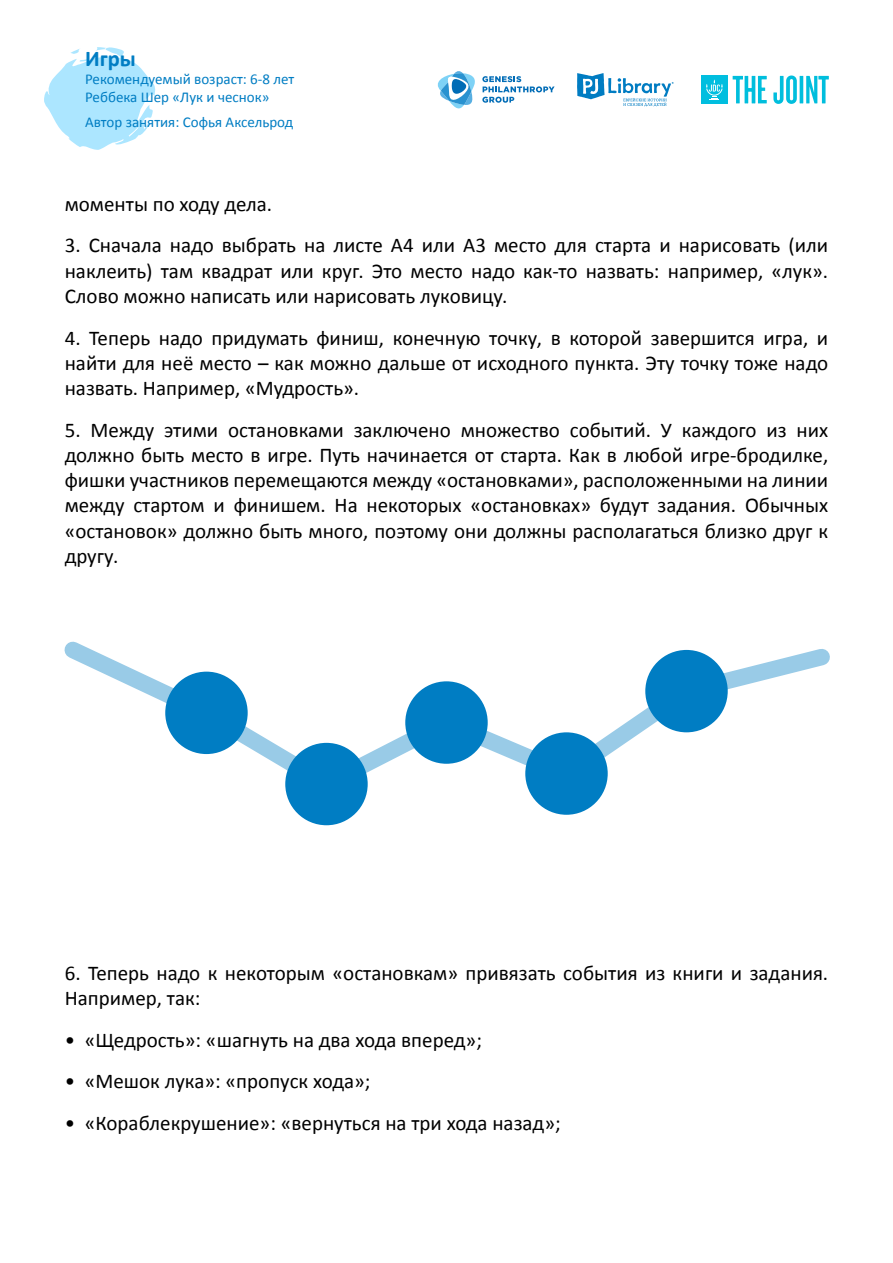
<style>
.page{position:relative;width:893px;height:1263px;background:#fff}
.page>*{position:absolute;margin:0;border:0;box-sizing:border-box;transform-origin:0 0}
.t1{font:700 22.5px "Calibri";color:#007dc3}
.t2{font:21px/25.2px "Calibri";color:#000;text-align:justify}
.t3{font:15px/18px "Calibri";color:#007dc3}
</style>
<div class="page">
<svg style="left:64px;top:641px;width:766px;height:162px"></svg>
<svg style="left:44px;top:47px;width:112px;height:103px"></svg>
<svg style="left:437px;top:71px;width:118px;height:38px"></svg>
<svg style="left:577px;top:73px;width:97px;height:33px"></svg>
<div style="left:701px;top:76px;width:27px;height:28px;background:#00bedf"></div>
<svg style="left:706px;top:80px;width:17px;height:20px"></svg>
<svg style="left:733px;top:76px;width:34px;height:27px"></svg>
<svg style="left:773px;top:75px;width:56px;height:29px"></svg>
<div style="left:165px;top:672px;width:83px;height:82px;background:#007dc3;border-radius:50%"></div>
<div style="left:285px;top:743px;width:83px;height:82px;background:#007dc3;border-radius:50%"></div>
<div style="left:405px;top:681px;width:83px;height:83px;background:#007dc3;border-radius:50%"></div>
<div style="left:525px;top:732px;width:83px;height:83px;background:#007dc3;border-radius:50%"></div>
<div style="left:645px;top:650px;width:83px;height:82px;background:#007dc3;border-radius:50%"></div>
<p class="t1" style="left:85px;top:44px;width:52px">Игры</p>
<p class="t3" style="left:85px;top:70px;width:211px">Рекомендуемый возраст: 6-8 лет<br>Реббека Шер «Лук и чеснок»</p>
<p class="t3" style="left:85px;top:113px;width:210px">Автор занятия: Софья Аксельрод</p>
<p class="t2" style="left:65px;top:191px;width:209px">моменты по ходу дела.</p>
<p class="t2" style="left:65px;top:233px;width:765px">3. Сначала надо выбрать на листе А4 или А3 место для старта и нарисовать (или наклеить) там квадрат или круг. Это место надо как-то назвать: например, «лук».<br>Слово можно написать или нарисовать луковицу.</p>
<p class="t2" style="left:65px;top:325px;width:765px">4. Теперь надо придумать финиш, конечную точку, в которой завершится игра, и найти для неё место – как можно дальше от исходного пункта. Эту точку тоже надо назвать. Например, «Мудрость».</p>
<p class="t2" style="left:65px;top:417px;width:765px">5. Между этими остановками заключено множество событий. У каждого из них должно быть место в игре. Путь начинается от старта. Как в любой игре-бродилке, фишки участников перемещаются между «остановками», расположенными на линии между стартом и финишем. На некоторых «остановках» будут задания. Обычных «остановок» должно быть много, поэтому они должны располагаться близко друг к другу.</p>
<p class="t2" style="left:65px;top:960px;width:765px">6. Теперь надо к некоторым «остановкам» привязать события из книги и задания.<br>Например, так:</p>
<p class="t2" style="left:65px;top:1027px;width:419px">• «Щедрость»: «шагнуть на два хода вперед»;</p>
<p class="t2" style="left:65px;top:1069px;width:307px">• «Мешок лука»: «пропуск хода»;</p>
<p class="t2" style="left:65px;top:1110px;width:497px">• «Кораблекрушение»: «вернуться на три хода назад»;</p>
</div>
